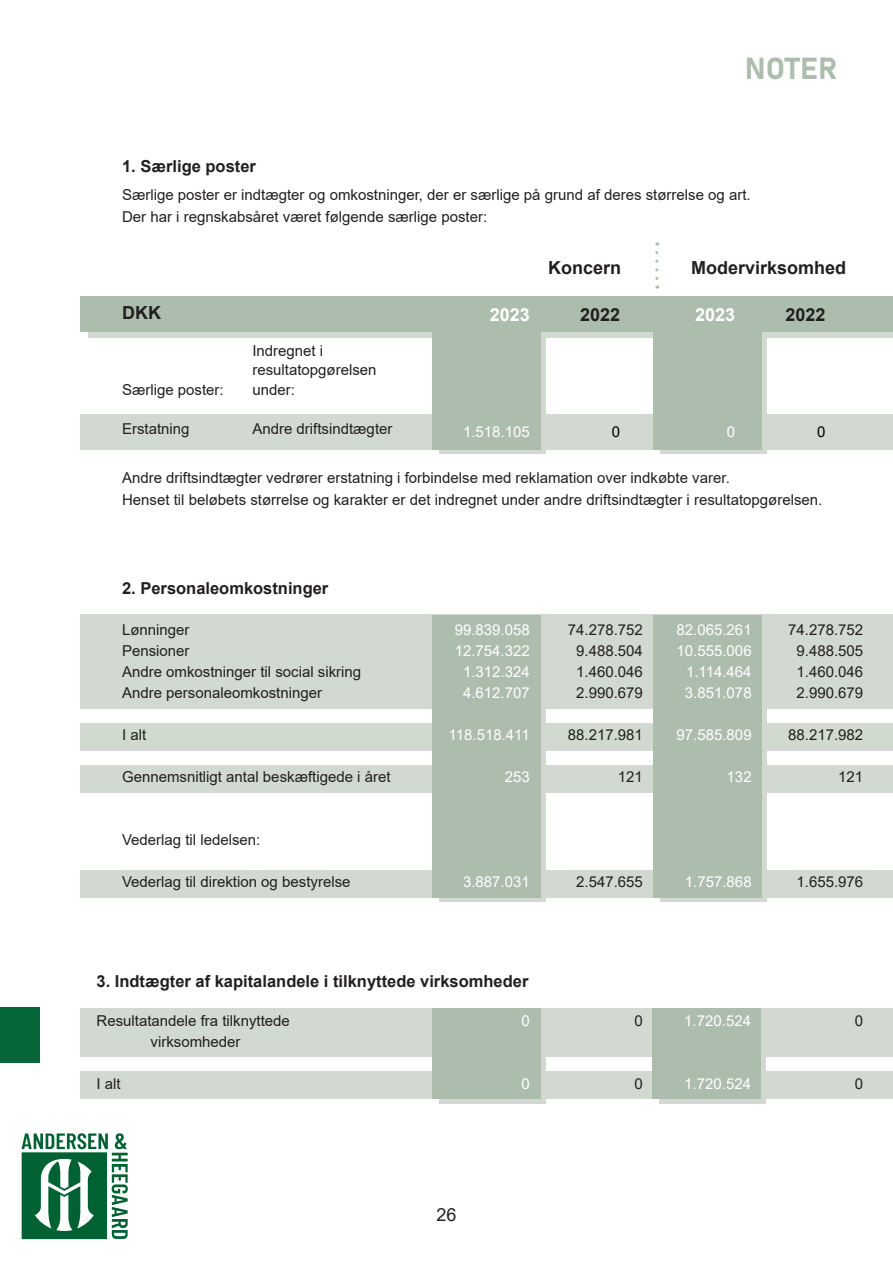
<style>
.page{position:relative;width:893px;height:1263px;background:#fff}
.page>*{position:absolute;margin:0;border:0;box-sizing:border-box;transform-origin:0 0}
.t1{font:30px "Bahnschrift";color:#adbdad}
.t2{font:700 18px "Arial";color:#221f1f}
.t3{font:700 18px "Arial";color:#fff}
.t4{font:18px "Arial";color:#221f1f}
.t5{font:700 16.5px "Arial";color:#221f1f}
.t6{font:15px/21px "Arial";color:#221f1f}
.t7{font:15px/21px "Arial";color:#fff;text-align:center}
.t8{font:15px "Arial";color:#000}
</style>
<div class="page">
<div style="left:0;top:1008px;width:39px;height:55px;background:#056639"></div>
<svg style="left:22px;top:1133px;width:106px;height:106px"></svg>
<div style="left:81px;top:1008px;width:812px;height:49px;background:#d1d9d0"></div>
<div style="left:81px;top:1071px;width:812px;height:28px;background:#d1d9d0"></div>
<div style="left:88px;top:302px;width:805px;height:35px;background:#d1d9d0"></div>
<svg style="left:439px;top:709px;width:106px;height:193px"></svg>
<div style="left:439px;top:1008px;width:106px;height:95px;background:#d1d9d0"></div>
<div style="left:439px;top:297px;width:106px;height:157px;background:#d1d9d0"></div>
<div style="left:660px;top:615px;width:107px;height:287px;background:#d1d9d0"></div>
<div style="left:660px;top:1008px;width:106px;height:95px;background:#d1d9d0"></div>
<div style="left:660px;top:297px;width:107px;height:157px;background:#d1d9d0"></div>
<div style="left:81px;top:297px;width:812px;height:35px;background:#adbdad"></div>
<div style="left:81px;top:415px;width:812px;height:35px;background:#d1d9d0"></div>
<div style="left:81px;top:615px;width:812px;height:94px;background:#d1d9d0"></div>
<div style="left:81px;top:723px;width:812px;height:28px;background:#d1d9d0"></div>
<div style="left:81px;top:765px;width:812px;height:28px;background:#d1d9d0"></div>
<div style="left:81px;top:870px;width:812px;height:27px;background:#d1d9d0"></div>
<div style="left:432px;top:615px;width:108px;height:282px;background:#adbdad"></div>
<div style="left:432px;top:1008px;width:108px;height:91px;background:#adbdad"></div>
<div style="left:432px;top:297px;width:108px;height:153px;background:#adbdad"></div>
<div style="left:653px;top:615px;width:109px;height:282px;background:#adbdad"></div>
<div style="left:653px;top:1008px;width:108px;height:91px;background:#adbdad"></div>
<div style="left:653px;top:297px;width:109px;height:153px;background:#adbdad"></div>
<svg style="left:655px;top:253px;width:3px;height:36px"></svg>
<h1 class="t1" style="left:745px;top:51px;width:94px">NOTER</h1>
<p class="t5" style="left:122px;top:160px;width:135px">1. Særlige poster</p>
<p class="t6" style="left:122px;top:184px;width:630px;line-height:22.5px">Særlige poster er indtægter og omkostninger, der er særlige på grund af deres størrelse og art.<br>Der har i regnskabsåret været følgende særlige poster:</p>
<p class="t2" style="left:548px;top:260px;width:75px">Koncern</p>
<p class="t2" style="left:691px;top:260px;width:157px">Modervirksomhed</p>
<p class="t2" style="left:122px;top:306px;width:40px">DKK</p>
<p class="t3" style="left:490px;top:308px;width:42px">2023</p>
<p class="t3" style="left:695px;top:308px;width:42px">2023</p>
<p class="t2" style="left:786px;top:308px;width:42px">2022</p>
<p class="t2" style="left:580px;top:308px;width:42px">2022</p>
<p class="t6" style="left:252px;top:340px;width:126px;line-height:19.5px">Indregnet i resultatopgørelsen under:</p>
<p class="t6" style="left:252px;top:419px;width:142px">Andre driftsindtægter</p>
<p class="t6" style="left:122px;top:380px;width:103px">Særlige poster:</p>
<p class="t6" style="left:122px;top:419px;width:69px">Erstatning</p>
<p class="t8" style="left:612px;top:426px;width:10px">0</p>
<p class="t6" style="left:122px;top:467px;width:702px;line-height:22.5px">Andre driftsindtægter vedrører erstatning i forbindelse med reklamation over indkøbte varer.<br>Henset til beløbets størrelse og karakter er det indregnet under andre driftsindtægter i resultatopgørelsen.</p>
<p class="t7" style="left:463px;top:423px;width:68px">1.518.105</p>
<p class="t7" style="left:727px;top:423px;width:10px">0</p>
<p class="t8" style="left:817px;top:426px;width:10px">0</p>
<p class="t5" style="left:122px;top:582px;width:208px">2. Personaleomkostninger</p>
<p class="t6" style="left:122px;top:620px;width:241px">Lønninger<br>Pensioner<br>Andre omkostninger til social sikring<br>Andre personaleomkostninger</p>
<p class="t6" style="left:122px;top:724px;width:26px">I alt</p>
<p class="t6" style="left:122px;top:767px;width:270px">Gennemsnitligt antal beskæftigede i året</p>
<p class="t6" style="left:122px;top:830px;width:140px">Vederlag til ledelsen:</p>
<p class="t6" style="left:122px;top:872px;width:230px">Vederlag til direktion og bestyrelse</p>
<p class="t7" style="left:455px;top:620px;width:77px">99.839.058<br>12.754.322<br>1.312.324<br>4.612.707</p>
<p class="t7" style="left:449px;top:725px;width:83px">118.518.411</p>
<p class="t7" style="left:505px;top:767px;width:27px">253</p>
<p class="t7" style="left:463px;top:872px;width:68px">3.887.031</p>
<p class="t5" style="left:97px;top:975px;width:433px">3. Indtægter af kapitalandele i tilknyttede virksomheder</p>
<p class="t6" style="left:97px;top:1011px;width:195px;text-align:center">Resultatandele fra tilknyttede virksomheder</p>
<p class="t6" style="left:97px;top:1073px;width:26px">I alt</p>
<p class="t7" style="left:521px;top:1011px;width:10px">0</p>
<p class="t7" style="left:521px;top:1074px;width:10px">0</p>
<p class="t6" style="left:568px;top:620px;width:77px;text-align:center">74.278.752<br>9.488.504<br>1.460.046<br>2.990.679</p>
<p class="t6" style="left:568px;top:725px;width:77px">88.217.981</p>
<p class="t6" style="left:618px;top:767px;width:27px">121</p>
<p class="t7" style="left:677px;top:620px;width:77px;text-align:right">82.065.261<br>10.555.006<br>1.114.464<br>3.851.078</p>
<p class="t7" style="left:677px;top:725px;width:77px">97.585.809</p>
<p class="t7" style="left:727px;top:767px;width:27px">132</p>
<p class="t6" style="left:576px;top:872px;width:68px">2.547.655</p>
<p class="t7" style="left:685px;top:872px;width:68px">1.757.868</p>
<p class="t6" style="left:788px;top:620px;width:77px;text-align:center">74.278.752<br>9.488.505<br>1.460.046<br>2.990.679</p>
<p class="t6" style="left:788px;top:725px;width:77px">88.217.982</p>
<p class="t6" style="left:838px;top:767px;width:27px">121</p>
<p class="t6" style="left:796px;top:872px;width:68px">1.655.976</p>
<p class="t6" style="left:634px;top:1011px;width:10px">0</p>
<p class="t6" style="left:634px;top:1074px;width:10px">0</p>
<p class="t7" style="left:684px;top:1011px;width:68px">1.720.524</p>
<p class="t7" style="left:684px;top:1074px;width:68px">1.720.524</p>
<p class="t6" style="left:855px;top:1011px;width:10px">0</p>
<p class="t6" style="left:855px;top:1074px;width:10px">0</p>
<p class="t4" style="left:436px;top:1207px;width:22px">26</p>
</div>
